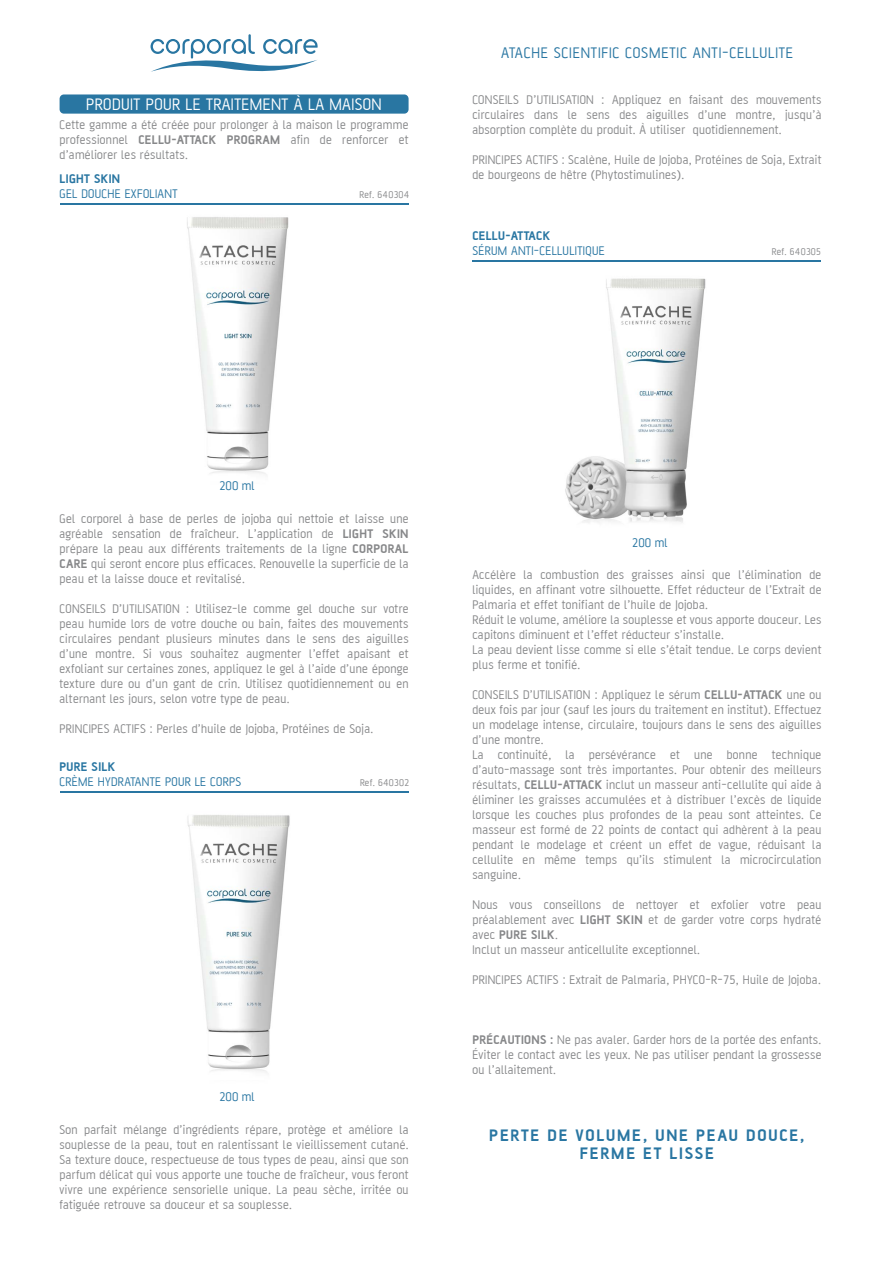
<style>
.page{position:relative;width:881px;height:1263px;background:#fff}
.page>*{position:absolute;margin:0;border:0;box-sizing:border-box;transform-origin:0 0}
.t1{font:700 18px/18px "AF Battersea";letter-spacing:.1em;color:#2976a2;text-align:center}
.t2{font:18px "AF Battersea";letter-spacing:.025em;color:#fff}
.t3{font:16.5px "AF Battersea";letter-spacing:.05em;color:#2976a2}
.t4{font:13.5px/15px "AF Battersea";letter-spacing:.025em;color:#87888a;text-align:justify}
.t5{font:13.5px "AF Battersea";letter-spacing:.025em;color:#2976a2}
.t6{font:700 13.5px "AF Battersea";letter-spacing:.025em;color:#2976a2}
.t7{font:10.5px "AF Battersea";letter-spacing:.025em;color:#87888a}
.s1{font-weight:700}
</style>
<div class="page">
<img style="left:187px;top:815px;width:103px;height:258px">
<img style="left:565px;top:278px;width:141px;height:245px">
<img style="left:187px;top:217px;width:102px;height:257px">
<div style="left:60px;top:94px;width:348px;height:20px;background:#2976a2;border-radius:4px"></div>
<hr style="left:60px;top:204px;width:348px;height:1px;background:#2976a2">
<hr style="left:60px;top:791px;width:348px;height:1px;background:#2976a2">
<svg style="left:150px;top:34px;width:167px;height:38px"></svg>
<hr style="left:472px;top:260px;width:349px;height:1px;background:#2976a2">
<h1 class="t2" style="left:86px;top:95px;width:297px">PRODUIT POUR LE TRAITEMENT À LA MAISON</h1>
<p class="t4" style="left:59px;top:117px;width:350px">Cette gamme a été créée pour prolonger à la maison le programme professionnel <span class="s1">CELLU-ATTACK PROGRAM</span> afin de renforcer et d’améliorer les résultats.</p>
<p class="t6" style="left:60px;top:172px;width:62px">LIGHT SKIN</p>
<p class="t5" style="left:60px;top:187px;width:119px">GEL DOUCHE EXFOLIANT</p>
<p class="t7" style="left:359px;top:189px;width:51px">Ref. 640304</p>
<p class="t3" style="left:501px;top:44px;width:293px">ATACHE SCIENTIFIC COSMETIC ANTI-CELLULITE</p>
<p class="t4" style="left:472px;top:92px;width:350px">CONSEILS D’UTILISATION : Appliquez en faisant des mouvements circulaires dans le sens des aiguilles d’une montre, jusqu’à absorption complète du produit. À utiliser quotidiennement.</p>
<p class="t4" style="left:472px;top:152px;width:350px">PRINCIPES ACTIFS : Scalène, Huile de Jojoba, Protéines de Soja, Extrait de bourgeons de hêtre (Phytostimulines).</p>
<p class="t6" style="left:472px;top:229px;width:79px">CELLU-ATTACK</p>
<p class="t5" style="left:472px;top:244px;width:134px">SÉRUM ANTI-CELLULITIQUE</p>
<p class="t7" style="left:771px;top:246px;width:51px">Ref. 640305</p>
<p class="t5" style="left:219px;top:479px;width:37px">200 ml</p>
<p class="t4" style="left:60px;top:510px;width:350px">Gel corporel à base de perles de jojoba qui nettoie et laisse une agréable sensation de fraîcheur. L’application de <span class="s1">LIGHT SKIN </span>prépare la peau aux différents traitements de la ligne <span class="s1">CORPORAL CARE</span> qui seront encore plus efficaces. Renouvelle la superficie de la peau et la laisse douce et revitalisé.</p>
<p class="t4" style="left:60px;top:600px;width:350px">CONSEILS D’UTILISATION : Utilisez-le comme gel douche sur votre peau humide lors de votre douche ou bain, faites des mouvements circulaires pendant plusieurs minutes dans le sens des aiguilles d’une montre. Si vous souhaitez augmenter l’effet apaisant et exfoliant sur certaines zones, appliquez le gel à l’aide d’une éponge texture dure ou d’un gant de crin. Utilisez quotidiennement ou en alternant les jours, selon votre type de peau.</p>
<p class="t4" style="left:60px;top:720px;width:315px">PRINCIPES ACTIFS : Perles d’huile de Jojoba, Protéines de Soja.</p>
<p class="t6" style="left:60px;top:759px;width:57px">PURE SILK</p>
<p class="t5" style="left:60px;top:774px;width:183px">CRÈME HYDRATANTE POUR LE CORPS</p>
<p class="t7" style="left:360px;top:777px;width:51px">Ref. 640302</p>
<p class="t5" style="left:219px;top:1089px;width:37px">200 ml</p>
<p class="t4" style="left:60px;top:1122px;width:350px">Son parfait mélange d’ingrédients répare, protège et améliore la souplesse de la peau, tout en ralentissant le vieillissement cutané.<br>Sa texture douce, respectueuse de tous types de peau, ainsi que son parfum délicat qui vous apporte une touche de fraîcheur, vous feront vivre une expérience sensorielle unique. La peau sèche, irritée ou fatiguée retrouve sa douceur et sa souplesse.</p>
<p class="t5" style="left:632px;top:536px;width:37px">200 ml</p>
<p class="t4" style="left:472px;top:567px;width:350px;text-align:left">Accélère la combustion des graisses ainsi que l’élimination de liquides, en affinant votre silhouette. Effet réducteur de l’Extrait de Palmaria et effet tonifiant de l’huile de Jojoba.<br>Réduit le volume, améliore la souplesse et vous apporte douceur. Les capitons diminuent et l’effet réducteur s’installe.<br>La peau devient lisse comme si elle s’était tendue. Le corps devient plus ferme et tonifié.</p>
<p class="t4" style="left:472px;top:687px;width:350px;text-align:left">CONSEILS D’UTILISATION : Appliquez le sérum <span class="s1">CELLU-ATTACK</span> une ou deux fois par jour (sauf les jours du traitement en institut). Effectuez un modelage intense, circulaire, toujours dans le sens des aiguilles d’une montre.<br>La continuité, la persévérance et une bonne technique d’auto-massage sont très importantes. Pour obtenir des meilleurs résultats, <span class="s1">CELLU-ATTACK</span> inclut un masseur anti-cellulite qui aide à éliminer les graisses accumulées et à distribuer l’excès de liquide lorsque les couches plus profondes de la peau sont atteintes. Ce masseur est formé de 22 points de contact qui adhèrent à la peau pendant le modelage et créent un effet de vague, réduisant la cellulite en même temps qu’ils stimulent la microcirculation sanguine.</p>
<p class="t4" style="left:472px;top:897px;width:350px;text-align:left">Nous vous conseillons de nettoyer et exfolier votre peau préalablement avec <span class="s1">LIGHT SKIN</span> et de garder votre corps hydraté avec <span class="s1">PURE SILK</span>.<br>Inclut un masseur anticellulite exceptionnel.</p>
<p class="t4" style="left:472px;top:972px;width:350px">PRINCIPES ACTIFS : Extrait de Palmaria, PHYCO-R-75, Huile de Jojoba.</p>
<p class="t4" style="left:472px;top:1032px;width:350px"><span class="s1">PRÉCAUTIONS :</span> Ne pas avaler. Garder hors de la portée des enfants.<br>Éviter le contact avec les yeux. Ne pas utiliser pendant la grossesse ou l’allaitement.</p>
<h1 class="t1" style="left:489px;top:1126px;width:317px">PERTE DE VOLUME, UNE PEAU DOUCE,<br>FERME ET LISSE</h1>
</div>
